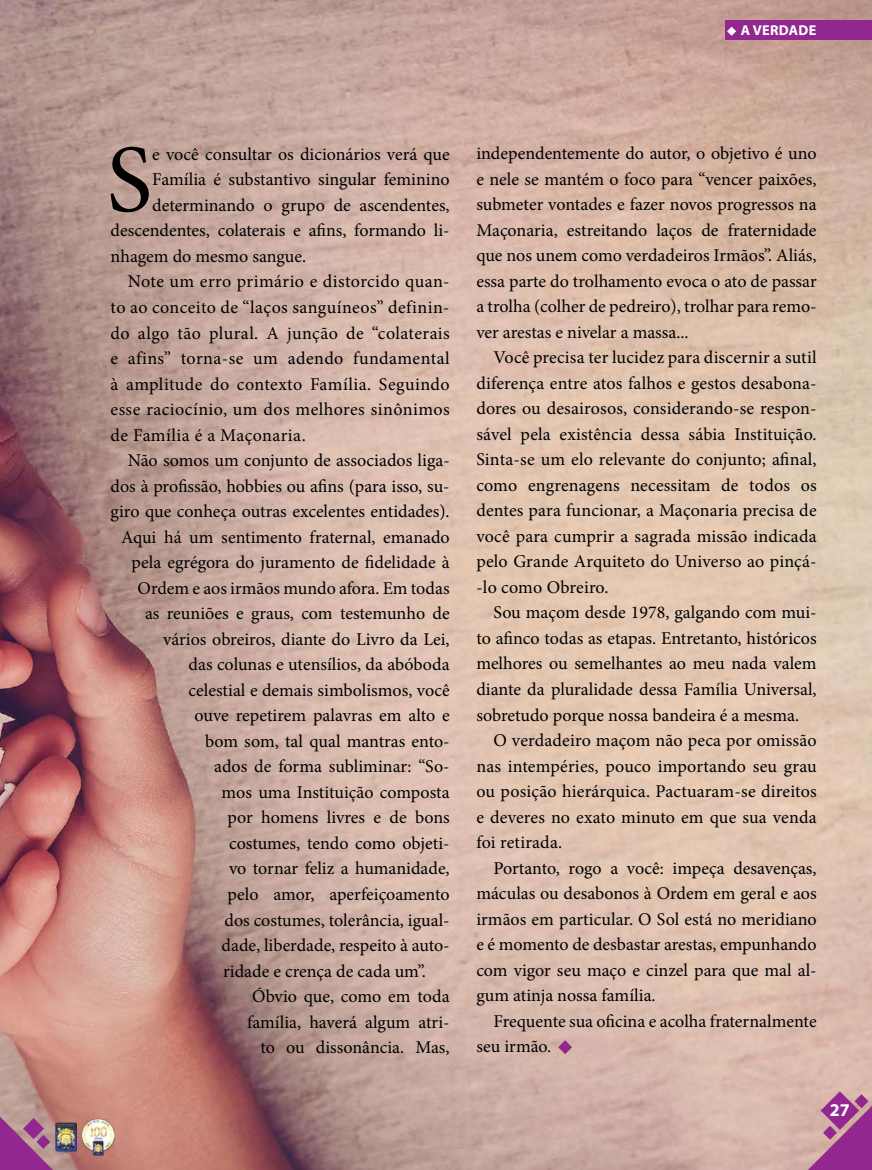
<style>
.page{position:relative;width:872px;height:1170px;background:#fff}
.page>*{position:absolute;margin:0;border:0;box-sizing:border-box;transform-origin:0 0}
.t1{font:96.45px "Minion Pro";color:#000}
.t2{font:18px/25.5px "Minion Pro";color:#000;text-align:justify}
.t3{font:18px "Minion Pro";letter-spacing:.025em;color:#000}
.t4{font:18px "Minion Pro";letter-spacing:.02em;color:#000}
.t5{font:700 18px "Myriad Pro";color:#fff}
.t6{font:700 14.25px "Myriad Pro";letter-spacing:.02em;color:#fff}
</style>
<div class="page">
<img style="left:0;top:0;width:872px;height:1169px">
<div style="left:725px;top:20px;width:147px;height:20px;background:#92278f"></div>
<svg style="left:727px;top:27px;width:9px;height:9px"></svg>
<svg style="left:807px;top:1091px;width:65px;height:78px;background:#ae6198"></svg>
<svg style="left:0;top:1116px;width:53px;height:53px;background:#a25590"></svg>
<img style="left:55px;top:1121px;width:22px;height:31px">
<img style="left:82px;top:1117px;width:33px;height:38px">
<svg style="left:558px;top:1040px;width:14px;height:14px"></svg>
<p class="t6" style="left:740px;top:21px;width:77px">A VERDADE</p>
<h1 class="t1" style="left:106px;top:115px;width:47px">S</h1>
<p class="t2" style="left:152px;top:141px;width:299px">e você consultar os dicionários verá que</p>
<p class="t2" style="left:152px;top:167px;width:299px">Família é substantivo singular feminino</p>
<p class="t2" style="left:152px;top:192px;width:299px">determinando o grupo de ascendentes,</p>
<p class="t2" style="left:111px;top:218px;width:340px">descendentes, colaterais e afins, formando li-</p>
<p class="t2" style="left:111px;top:243px;width:197px">nhagem do mesmo sangue.</p>
<p class="t4" style="left:128px;top:270px;width:323px">Note um erro primário e distorcido quan-</p>
<p class="t3" style="left:111px;top:295px;width:341px">to ao conceito de “laços sanguíneos” definin-</p>
<p class="t3" style="left:111px;top:321px;width:340px">do algo tão plural. A junção de “colaterais</p>
<p class="t3" style="left:111px;top:346px;width:341px">e afins” torna-se um adendo fundamental</p>
<p class="t3" style="left:111px;top:372px;width:341px">à amplitude do contexto Família. Seguindo</p>
<p class="t3" style="left:111px;top:397px;width:340px">esse raciocínio, um dos melhores sinônimos</p>
<p class="t3" style="left:111px;top:423px;width:197px">de Família é a Maçonaria.</p>
<p class="t2" style="left:128px;top:447px;width:323px">Não somos um conjunto de associados liga-</p>
<p class="t2" style="left:111px;top:473px;width:340px">dos à profissão, hobbies ou afins (para isso, su-</p>
<p class="t2" style="left:111px;top:498px;width:341px">giro que conheça outras excelentes entidades).</p>
<p class="t2" style="left:121px;top:524px;width:330px">Aqui há um sentimento fraternal, emanado</p>
<p class="t2" style="left:132px;top:549px;width:320px">pela egrégora do juramento de fidelidade à</p>
<p class="t2" style="left:138px;top:575px;width:313px">Ordem e aos irmãos mundo afora. Em todas</p>
<p class="t2" style="left:145px;top:600px;width:306px">as reuniões e graus, com testemunho de</p>
<p class="t2" style="left:163px;top:626px;width:288px">vários obreiros, diante do Livro da Lei,</p>
<p class="t2" style="left:189px;top:651px;width:263px">das colunas e utensílios, da abóboda</p>
<p class="t2" style="left:189px;top:677px;width:263px">celestial e demais simbolismos, você</p>
<p class="t2" style="left:195px;top:703px;width:257px">ouve repetirem palavras em alto e</p>
<p class="t2" style="left:205px;top:728px;width:246px">bom som, tal qual mantras ento-</p>
<p class="t2" style="left:214px;top:754px;width:237px">ados de forma subliminar: “So-</p>
<p class="t2" style="left:222px;top:779px;width:229px">mos uma Instituição composta</p>
<p class="t2" style="left:228px;top:805px;width:224px">por homens livres e de bons</p>
<p class="t2" style="left:229px;top:830px;width:222px">costumes, tendo como objeti-</p>
<p class="t2" style="left:229px;top:856px;width:222px">vo tornar feliz a humanidade,</p>
<p class="t2" style="left:228px;top:881px;width:224px">pelo amor, aperfeiçoamento</p>
<p class="t2" style="left:225px;top:907px;width:226px">dos costumes, tolerância, igual-</p>
<p class="t2" style="left:222px;top:932px;width:229px">dade, liberdade, respeito à auto-</p>
<p class="t2" style="left:223px;top:958px;width:204px">ridade e crença de cada um”.</p>
<p class="t2" style="left:252px;top:983px;width:199px">Óbvio que, como em toda</p>
<p class="t2" style="left:247px;top:1009px;width:204px">família, haverá algum atri-</p>
<p class="t2" style="left:261px;top:1034px;width:191px">to ou dissonância. Mas,</p>
<p class="t2" style="left:476px;top:141px;width:342px">independentemente do autor, o objetivo é uno e nele se mantém o foco para “vencer paixões, submeter vontades e fazer novos progressos na Maçonaria, estreitando laços de fraternidade que nos unem como verdadeiros Irmãos”. Aliás, essa parte do trolhamento evoca o ato de passar a trolha (colher de pedreiro), trolhar para remo&shy;ver arestas e nivelar a massa...</p>
<p class="t2" style="left:476px;top:345px;width:342px;text-indent:17px">Você precisa ter lucidez para discernir a sutil diferença entre atos falhos e gestos desabona&shy;dores ou desairosos, considerando-se respon&shy;sável pela existência dessa sábia Instituição.<br>Sinta-se um elo relevante do conjunto; afinal, como engrenagens necessitam de todos os dentes para funcionar, a Maçonaria precisa de você para cumprir a sagrada missão indicada pelo Grande Arquiteto do Universo ao pinçá--lo como Obreiro.</p>
<p class="t2" style="left:493px;top:600px;width:324px">Sou maçom desde 1978, galgando com mui-</p>
<p class="t2" style="left:476px;top:625px;width:342px">to afinco todas as etapas. Entretanto, históricos</p>
<p class="t2" style="left:476px;top:651px;width:342px">melhores ou semelhantes ao meu nada valem</p>
<p class="t2" style="left:476px;top:676px;width:342px">diante da pluralidade dessa Família Universal,</p>
<p class="t2" style="left:476px;top:702px;width:324px">sobretudo porque nossa bandeira é a mesma.</p>
<p class="t2" style="left:493px;top:727px;width:324px">O verdadeiro maçom não peca por omissão</p>
<p class="t2" style="left:476px;top:753px;width:342px">nas intempéries, pouco importando seu grau</p>
<p class="t2" style="left:476px;top:778px;width:342px">ou posição hierárquica. Pactuaram-se direitos</p>
<p class="t2" style="left:476px;top:804px;width:342px">e deveres no exato minuto em que sua venda</p>
<p class="t2" style="left:476px;top:829px;width:87px">foi retirada.</p>
<p class="t2" style="left:493px;top:855px;width:324px">Portanto, rogo a você: impeça desavenças,</p>
<p class="t2" style="left:476px;top:880px;width:342px">máculas ou desabonos à Ordem em geral e aos</p>
<p class="t2" style="left:476px;top:906px;width:342px">irmãos em particular. O Sol está no meridiano</p>
<p class="t2" style="left:476px;top:931px;width:342px">e é momento de desbastar arestas, empunhando</p>
<p class="t2" style="left:476px;top:957px;width:342px">com vigor seu maço e cinzel para que mal al-</p>
<p class="t2" style="left:476px;top:982px;width:181px">gum atinja nossa família.</p>
<p class="t2" style="left:493px;top:1008px;width:324px">Frequente sua oficina e acolha fraternalmente</p>
<p class="t2" style="left:476px;top:1033px;width:77px">seu irmão.</p>
<p class="t5" style="left:830px;top:1098px;width:21px">27</p>
</div>
